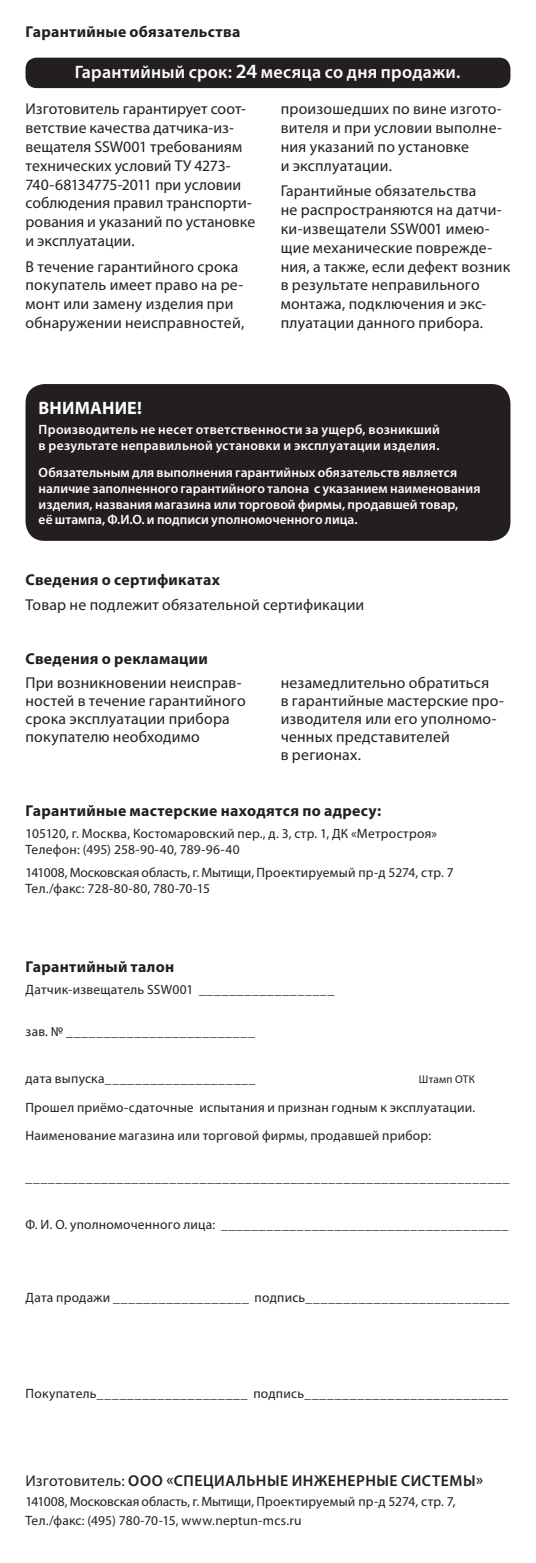
<style>
.page{position:relative;width:536px;height:1563px;background:#fff}
.page>*{position:absolute;margin:0;border:0;box-sizing:border-box;transform-origin:0 0}
.t1{font:600 18px "Myriad Pro";letter-spacing:.01em;color:#fff}
.t2{font:700 18px "Myriad Pro";letter-spacing:.01em;color:#fff}
.t3{font:15.75px/18.9px "Myriad Pro";letter-spacing:.01em;color:#231f20}
.t4{font:700 15.75px "Myriad Pro";letter-spacing:.02em;color:#231f20}
.t5{font:600 15.75px "Myriad Pro";letter-spacing:.03em;color:#231f20}
.t6{font:13.5px/16.2px "Myriad Pro";letter-spacing:.015em;color:#231f20}
.t7{font:600 13.5px/15.8px "Myriad Pro";color:#fff}
.t8{font:600 13.5px/15.8px "Myriad Pro";letter-spacing:.02em;color:#fff}
.t9{font:11.25px "Myriad Pro";letter-spacing:.02em;color:#231f20}
.s1{font-size:20.25px}
.s2{font-weight:600}
</style>
<div class="page">
<div style="left:26px;top:58px;width:484px;height:30px;background:#231f20;border-radius:11px"></div>
<div style="left:26px;top:384px;width:484px;height:157px;background:#231f20;border-radius:19px"></div>
<p class="t4" style="left:26px;top:22px;width:216px">Гарантийные обязательства</p>
<p class="t1" style="left:75px;top:60px;width:387px">Гарантийный срок: <span class="s1">24</span> месяца со дня продажи.</p>
<p class="t3" style="left:26px;top:99px;width:231px">Изготовитель гарантирует соот&shy;ветствие качества датчика-из&shy;вещателя SSW001 требованиям технических условий ТУ 4273-<br>740-68134775-2011 при условии соблюдения правил транспорти&shy;рования и указаний по установке и эксплуатации.</p>
<p class="t3" style="left:26px;top:256px;width:220px">В течение гарантийного срока покупатель имеет право на ре&shy;монт или замену изделия при обнаружении неисправностей,</p>
<p class="t3" style="left:281px;top:99px;width:223px">произошедших по вине изгото&shy;вителя и при условии выполне&shy;ния указаний по установке<br>и эксплуатации.</p>
<p class="t3" style="left:281px;top:181px;width:231px">Гарантийные обязательства<br>не распространяются на датчи&shy;ки-извещатели SSW001 имею&shy;щие механические поврежде&shy;ния, а также, если дефект возник в результате неправильного монтажа, подключения и экс&shy;плуатации данного прибора.</p>
<p class="t2" style="left:39px;top:397px;width:105px">ВНИМАНИЕ!</p>
<p class="t8" style="left:39px;top:421px;width:403px">Производитель не несет ответственности за ущерб, возникший в результате неправильной установки и эксплуатации изделия.</p>
<p class="t7" style="left:39px;top:464px;width:443px">Обязательным для выполнения гарантийных обязательств является наличие заполненного гарантийного талона с указанием наименования изделия, названия магазина или торговой фирмы, продавшей товар,<br>её штампа, Ф.И.О. и подписи уполномоченного лица.</p>
<p class="t4" style="left:26px;top:569px;width:196px">Сведения о сертификатах</p>
<p class="t3" style="left:26px;top:595px;width:340px">Товар не подлежит обязательной сертификации</p>
<p class="t4" style="left:26px;top:648px;width:184px">Сведения о рекламации</p>
<p class="t3" style="left:26px;top:673px;width:222px;line-height:18px">При возникновении неисправ&shy;ностей в течение гарантийного срока эксплуатации прибора покупателю необходимо</p>
<p class="t3" style="left:281px;top:673px;width:225px;line-height:18px">незамедлительно обратиться<br>в гарантийные мастерские про&shy;изводителя или его уполномо&shy;ченных представителей<br>в регионах.</p>
<p class="t4" style="left:26px;top:800px;width:357px">Гарантийные мастерские находятся по адресу:</p>
<p class="t6" style="left:26px;top:825px;width:413px">105120, г. Москва, Костомаровский пер., д. 3, стр. 1, ДК «Метростроя»<br>Телефон: (495) 258-90-40, 789-96-40</p>
<p class="t6" style="left:26px;top:864px;width:430px">141008, Московская область, г. Мытищи, Проектируемый пр-д 5274, стр. 7<br>Тел./факс: 728-80-80, 780-70-15</p>
<p class="t4" style="left:26px;top:956px;width:150px">Гарантийный талон</p>
<p class="t6" style="left:26px;top:981px;width:310px">Датчик-извещатель SSW001 __________________</p>
<p class="t6" style="left:26px;top:1023px;width:231px">зав. № _________________________</p>
<p class="t6" style="left:26px;top:1070px;width:231px">дата выпуска____________________</p>
<p class="t9" style="left:419px;top:1072px;width:57px">Штамп ОТК</p>
<p class="t6" style="left:26px;top:1093px;width:451px;line-height:28.6px">Прошел приёмо-сдаточные испытания и признан годным к эксплуатации.<br>Наименование магазина или торговой фирмы, продавшей прибор:</p>
<p class="t6" style="left:26px;top:1216px;width:484px">Ф. И. О. уполномоченного лица: ______________________________________</p>
<p class="t6" style="left:26px;top:1289px;width:485px">Дата продажи __________________ подпись___________________________</p>
<p class="t6" style="left:26px;top:1385px;width:484px">Покупатель____________________ подпись___________________________</p>
<p class="t3" style="left:26px;top:1471px;width:115px">Изготовитель: <span class="s2">ООО</span></p>
<p class="t5" style="left:166px;top:1471px;width:48px">«специа</p>
<p class="t5" style="left:236px;top:1471px;width:102px">льные ИНЖЕнЕР</p>
<p class="t5" style="left:365px;top:1471px;width:119px">НЫЕ системы»</p>
<p class="t6" style="left:26px;top:1492px;width:431px;line-height:18.9px">141008, Московская область, г. Мытищи, Проектируемый пр-д 5274, стр. 7,<br>Тел./факс: (495) 780-70-15, www.neptun-mcs.ru</p>
</div>
